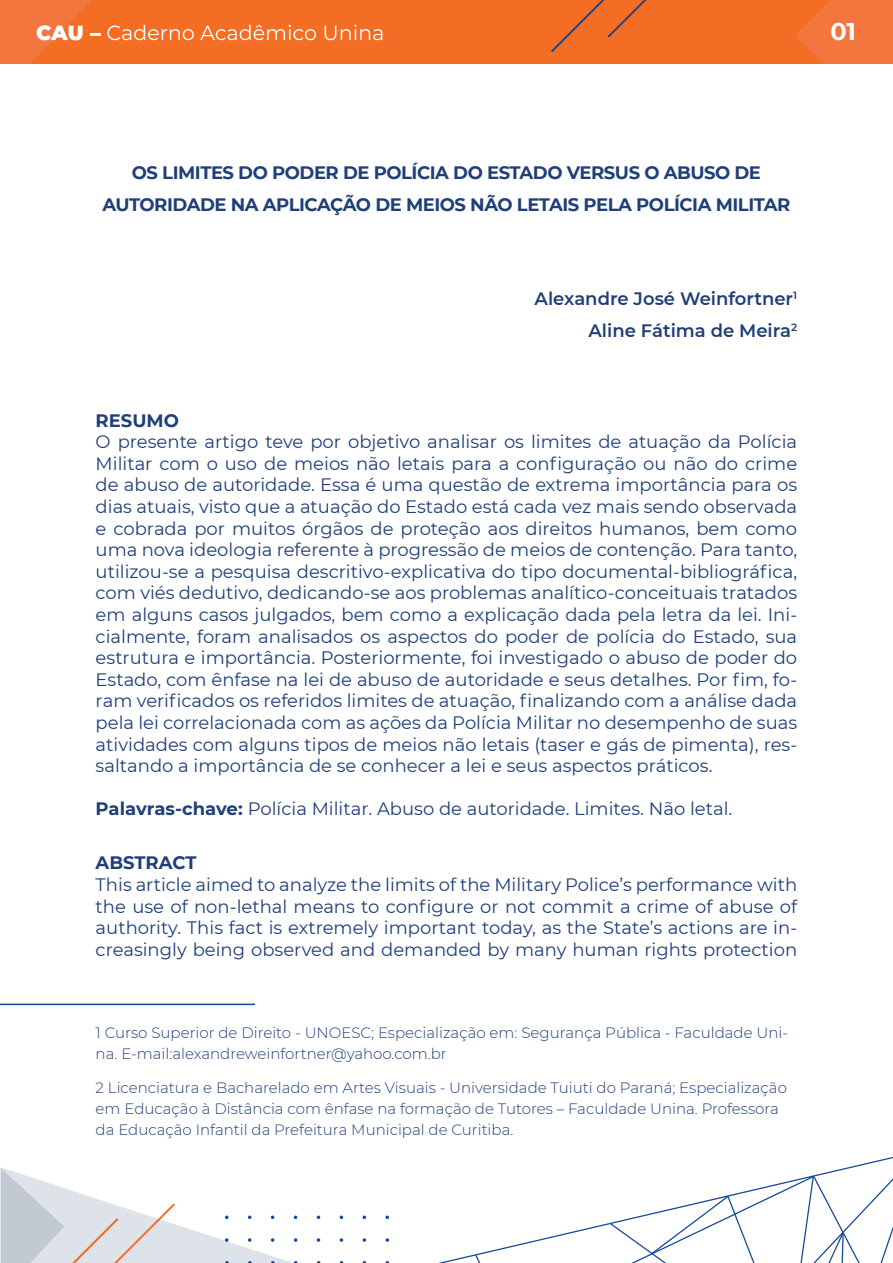
<style>
.page{position:relative;width:893px;height:1263px;background:#fff}
.page>*{position:absolute;margin:0;border:0;box-sizing:border-box;transform-origin:0 0}
.t1{font:700 24px "Montserrat";color:#fff}
.t2{font:18px/21.6px "Montserrat";color:#1f3f79;text-align:justify}
.t3{font:700 18px/31.5px "Montserrat";letter-spacing:-.025em;color:#1f3f79;text-align:center}
.t4{font:600 18px/31.5px "Montserrat";color:#1f3f79;text-align:right}
.t5{font:700 18px "Montserrat";color:#1f3f79}
.t6{font:300 15px/21px "Montserrat";color:#1f3f79}
.s1{font-weight:700}
</style>
<div class="page">
<div style="left:0;top:0;width:893px;height:64px;background:#f36e24"></div>
<svg style="left:795px;top:0;width:98px;height:64px"></svg>
<svg style="left:0;top:0;width:100px;height:64px"></svg>
<svg style="left:107px;top:25px;width:87px;height:15px"></svg>
<svg style="left:200px;top:25px;width:116px;height:15px"></svg>
<svg style="left:325px;top:25px;width:57px;height:15px"></svg>
<svg style="left:551px;top:0;width:96px;height:52px"></svg>
<svg style="left:438px;top:1156px;width:455px;height:107px"></svg>
<svg style="left:475px;top:1255px;width:5px;height:8px"></svg>
<svg style="left:610px;top:1175px;width:283px;height:88px"></svg>
<svg style="left:317px;top:1215px;width:3px;height:4px"></svg>
<svg style="left:340px;top:1215px;width:3px;height:4px"></svg>
<svg style="left:363px;top:1215px;width:3px;height:4px"></svg>
<svg style="left:385px;top:1215px;width:4px;height:4px"></svg>
<svg style="left:317px;top:1238px;width:3px;height:4px"></svg>
<svg style="left:340px;top:1238px;width:3px;height:4px"></svg>
<svg style="left:363px;top:1238px;width:3px;height:4px"></svg>
<svg style="left:386px;top:1238px;width:3px;height:4px"></svg>
<svg style="left:1px;top:1167px;width:296px;height:96px"></svg>
<hr style="left:0;top:1003px;width:255px;height:2px;background:#134996">
<h1 class="t1" style="left:830px;top:14px;width:27px">01</h1>
<p class="t3" style="left:102px;top:156px;width:689px">OS LIMITES DO PODER DE POLÍCIA DO ESTADO VERSUS O ABUSO DE<br>AUTORIDADE NA APLICAÇÃO DE MEIOS NÃO LETAIS PELA POLÍCIA MILITAR</p>
<p class="t4" style="left:535px;top:282px;width:264px">Alexandre José Weinfortner<sup>1<br></sup>Aline Fátima de Meira<sup>2</sup></p>
<p class="t3" style="left:96px;top:403px;width:85px">RESUMO</p>
<p class="t2" style="left:96px;top:430px;width:703px">O presente artigo teve por objetivo analisar os limites de atuação da Polícia Militar com o uso de meios não letais para a configuração ou não do crime de abuso de autoridade. Essa é uma questão de extrema importância para os dias atuais, visto que a atuação do Estado está cada vez mais sendo observada e cobrada por muitos órgãos de proteção aos direitos humanos, bem como uma nova ideologia referente à progressão de meios de contenção. Para tanto, utilizou-se a pesquisa descritivo-explicativa do tipo documental-bibliográfica, com viés dedutivo, dedicando-se aos problemas analítico-conceituais tratados em alguns casos julgados, bem como a explicação dada pela letra da lei. Ini&shy;cialmente, foram analisados os aspectos do poder de polícia do Estado, sua estrutura e importância. Posteriormente, foi investigado o abuso de poder do Estado, com ênfase na lei de abuso de autoridade e seus detalhes. Por fim, fo&shy;ram verificados os referidos limites de atuação, finalizando com a análise dada pela lei correlacionada com as ações da Polícia Militar no desempenho de suas atividades com alguns tipos de meios não letais (taser e gás de pimenta), res&shy;saltando a importância de se conhecer a lei e seus aspectos práticos.</p>
<p class="t2" style="left:96px;top:797px;width:638px"><span class="s1">Palavras-chave:</span> Polícia Militar. Abuso de autoridade. Limites. Não letal.</p>
<p class="t5" style="left:96px;top:850px;width:103px">ABSTRACT</p>
<p class="t2" style="left:96px;top:873px;width:703px">This article aimed to analyze the limits of the Military Police’s performance with the use of non-lethal means to configure or not commit a crime of abuse of authority. This fact is extremely important today, as the State’s actions are in&shy;creasingly being observed and demanded by many human rights protection</p>
<p class="t6" style="left:96px;top:1022px;width:694px">1 Curso Superior de Direito - UNOESC; Especialização em: Segurança Pública - Faculdade Uni&shy;na. E-mail:alexandreweinfortner@yahoo.com.br</p>
<p class="t6" style="left:96px;top:1077px;width:693px">2 Licenciatura e Bacharelado em Artes Visuais - Universidade Tuiuti do Paraná; Especialização em Educação à Distância com ênfase na formação de Tutores – Faculdade Unina. Professora da Educação Infantil da Prefeitura Municipal de Curitiba.</p>
</div>
